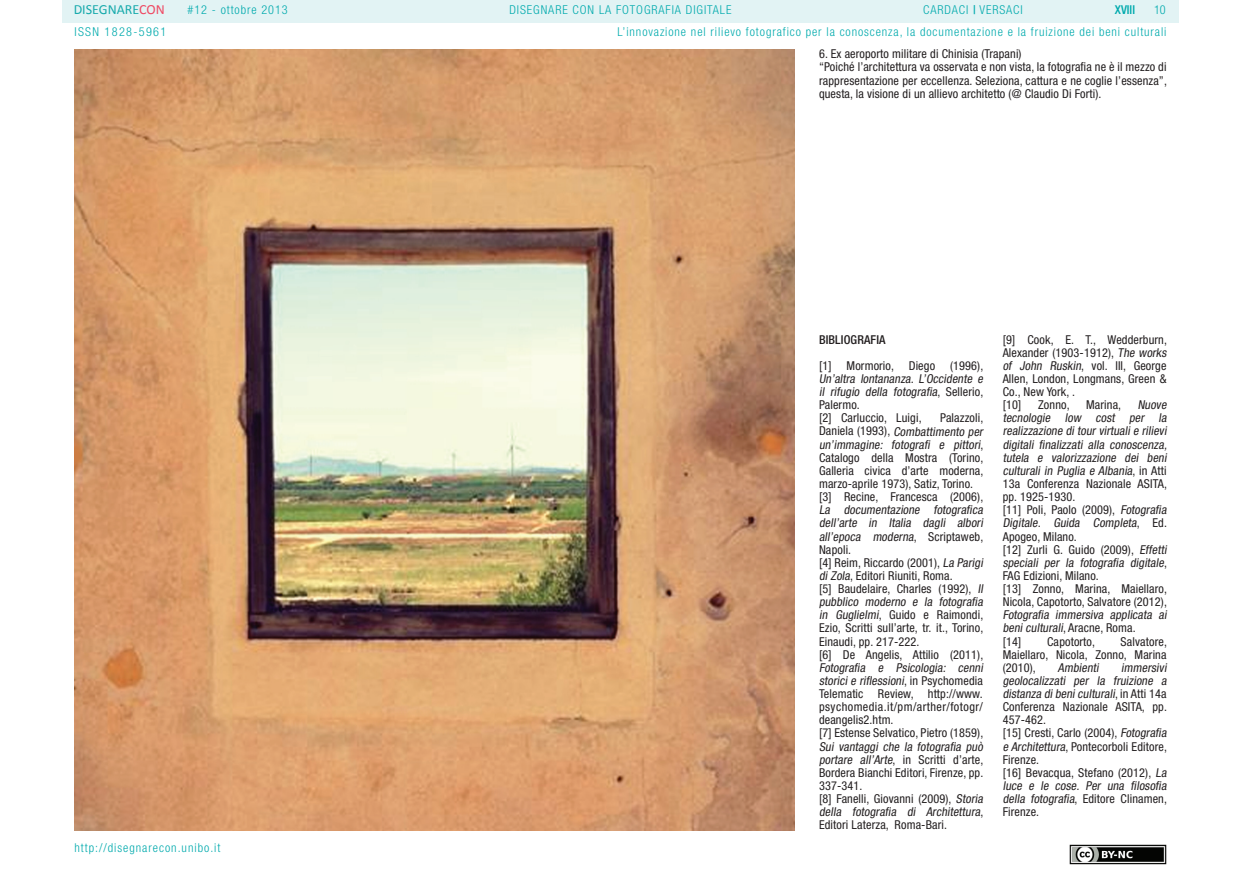
<style>
.page{position:relative;width:1241px;height:893px;background:#fff}
.page>*{position:absolute;margin:0;border:0;box-sizing:border-box;transform-origin:0 0}
.t1{font:14px "Calibri";color:#17aaac}
.t2{font:condensed 12.25px/13.1px "Helvetica Neue LT Std";letter-spacing:.01em;color:#231f20}
.t3{font:italic condensed 12.25px/13.1px "Helvetica Neue LT Std";color:#231f20}
.t4{font:300 condensed 12.25px "Helvetica Neue LT Std";letter-spacing:.075em;color:#00aaad}
.t5{font:500 condensed 12.25px "Helvetica Neue LT Std";letter-spacing:.01em;color:#231f20}
.t6{font:300 condensed 12.25px "Helvetica Neue LT Std";letter-spacing:.11em;color:#00aaad}
.t7{font:500 condensed 12.25px "Helvetica Neue LT Std";color:#00aaad}
.s1{color:#ef4862}
.s2{font-weight:500}
.s3{font-style:normal}
.s4{font-style:italic}
</style>
<div class="page">
<div style="left:62px;top:0;width:1116px;height:23px;background:#e2f3f4"></div>
<img style="left:1069px;top:845px;width:97px;height:19px">
<img style="left:74px;top:50px;width:720px;height:781px">
<p class="t1" style="left:74px;top:1px;width:93px">DISEGNARE<span class="s1">CON</span></p>
<p class="t4" style="left:922px;top:3px;width:101px">cardaci <span class="s2">|</span> versaci</p>
<p class="t7" style="left:1114px;top:3px;width:22px">XVIII</p>
<p class="t4" style="left:617px;top:24px;width:550px">L’innovazione nel rilievo fotografico per la conoscenza, la documentazione e la fruizione dei beni culturali</p>
<p class="t4" style="left:188px;top:3px;width:102px">#12 - ottobre 2013</p>
<p class="t4" style="left:509px;top:3px;width:223px">Disegnare con la fotografia digitale</p>
<p class="t4" style="left:1153px;top:3px;width:13px">10</p>
<p class="t4" style="left:74px;top:24px;width:7px">ISSN</p>
<p class="t6" style="left:105px;top:24px;width:63px">1828-5961</p>
<p class="t2" style="left:819px;top:47px;width:349px">6. Ex aeroporto militare di Chinisia (Trapani)<br>“Poiché l’architettura va osservata e non vista, la fotografia ne è il mezzo di rappresentazione per eccellenza. Seleziona, cattura e ne coglie l’essenza”, questa, la visione di un allievo architetto (@ Claudio Di Forti).</p>
<p class="t4" style="left:74px;top:841px;width:147px">http://disegnarecon.unibo.it</p>
<p class="t5" style="left:819px;top:332px;width:68px">BIBLIOGRAFIA</p>
<p class="t2" style="left:819px;top:359px;width:166px">[1] Mormorio, Diego (1996),</p>
<p class="t3" style="left:819px;top:372px;width:167px">Un’altra lontananza. L’Occidente e il rifugio della fotografia<span class="s3">, S e l l e r i o ,<br>Palermo.<br>[2] Carluccio, Luigi,</span></p>
<p class="t2" style="left:819px;top:411px;width:167px;text-indent:121px">Palazzoli,<br>D a n i e l a ( 1 9 9 3) , <span class="s4">Combattimento per un’immagine: fotografi e pittori</span>,<br>Catalogo della Mostra (Torino,<br>Galleria civica d’arte moderna, marzo-aprile 1973), Satiz, Torino. [3] Recine, Francesca (2006),</p>
<p class="t2" style="left:818px;top:503px;width:167px"><span class="s4">La documentazione fotografica dell’arte in Italia dagli albori all’epoca moderna</span>, S c r i p taw e b ,<br>Napoli.<br>[4] Reim, Riccardo (2001), <span class="s4">La Parigi di Zola</span>, Editori Riuniti, Roma.<br>[5] Baudelaire, Charles (1992), <span class="s4">Il pubblico moderno e la fotografia in Guglielmi</span>, Guido e Raimondi,<br>Ezio, Scritti sull’arte, tr. it., Torino,<br>Einaudi, pp. 217-222.<br>[6] De Angelis, Attilio (2011),</p>
<p class="t2" style="left:818px;top:661px;width:167px"><span class="s4">Fotografia e Psicologia: cenni storici e riflessioni</span>, i n P s y c h o m e d i a<br>Telematic Review, http://www. psychomedia.it/pm/arther/fotogr/ deangelis2.htm.<br>[7] Estense Selvatico, Pietro (1859),</p>
<p class="t2" style="left:819px;top:739px;width:167px"><span class="s4">Sui vantaggi che la fotografia può portare all’Arte</span>, i n S c r i tt i d ’ a rt e ,<br>Bordera Bianchi Editori, Firenze, pp.<br>337-341.<br>[8] Fanelli, Giovanni (2009), <span class="s4">Storia della fotografia di Architettura</span>,<br>Editori Laterza, Roma-Bari.</p>
<p class="t2" style="left:1002px;top:333px;width:167px">[9] Cook, E. T., Wedderburn,<br>Alexander (1903-1912), <span class="s4">The works of John Ruskin</span>, vol. III, George<br>Allen, London, Longmans, Green &amp;<br>Co., New York, .<br>[10]</p>
<p class="t2" style="left:1037px;top:398px;width:33px">Zonno,</p>
<p class="t2" style="left:1085px;top:398px;width:36px">Marina,</p>
<p class="t3" style="left:1002px;top:398px;width:168px;text-indent:135px">Nuove tecnologie low cost per la realizzazione di tour virtuali e rilievi digitali finalizzati alla conoscenza, tutela e valorizzazione dei beni culturali in Puglia e Albania<span class="s3">, i n Att i<br>13a Conferenza Nazionale ASITA, pp. 1925-1930.<br>[11] Poli, Paolo (2009),</span> Fotografia<br>Digitale. Guida Completa<span class="s3">, E d .<br>Apogeo, Milano.<br>[12] Zurli G. Guido (2009),</span> Effetti speciali per la fotografia digitale<span class="s3">,<br>FAG Edizioni, Milano.<br>[13] Zonno, Marina, Maiellaro,<br>Nicola, Capotorto, Salvatore (2012),</span></p>
<p class="t3" style="left:1002px;top:608px;width:167px">Fotografia immersiva applicata ai beni culturali<span class="s3">, Arac n e , Ro m a .<br>[14]</span></p>
<p class="t2" style="left:1002px;top:634px;width:166px;text-align:justify;text-indent:118px">Salvatore, Maiellaro, Nicola, Zonno, Marina (2010),</p>
<p class="t2" style="left:1046px;top:634px;width:49px">Capotorto,</p>
<p class="t2" style="left:1002px;top:661px;width:167px;text-indent:119px"><span class="s4">immersivi geolocalizzati per la fruizione a distanza dibeniculturali</span>, i n Att i 1 4 a<br>Conferenza Nazionale ASITA, pp.<br>457-462.<br>[15] Cresti, Carlo (2004), <span class="s4">Fotografia e Architettura</span>, Pontecorboli Editore,<br>Firenze.<br>[16] Bevacqua, Stefano (2012), <span class="s4">La luce e le cose. Per una filosofia della fotografia</span>, Editore Clinamen,<br>Firenze.</p>
<p class="t3" style="left:1057px;top:661px;width:44px">Ambienti</p>
</div>
